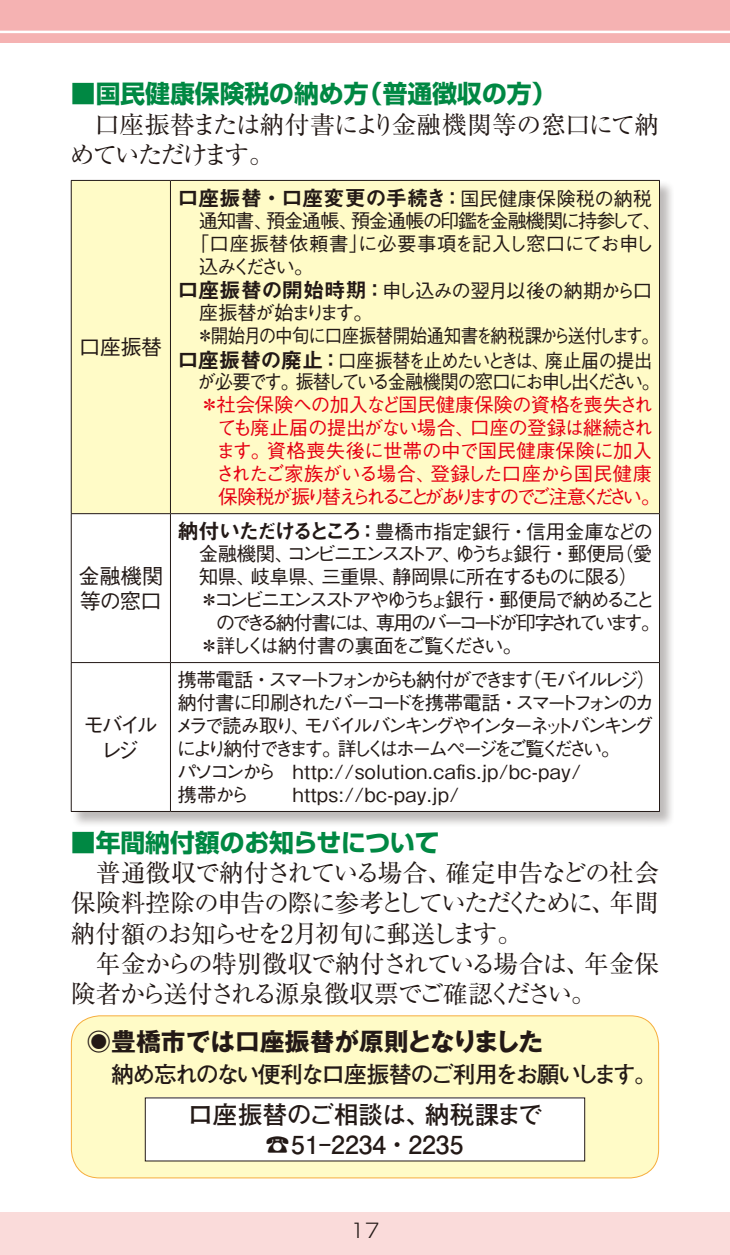
<style>
.page{position:relative;width:730px;height:1255px;background:#fff}
.page>*{position:absolute;margin:0;border:0;box-sizing:border-box;transform-origin:0 0}
.リュウミン14_18Ｈ{font:24.75px/30px "Ryumin Pro";letter-spacing:-.065em;color:#231916}
.リュウミン14_18Ｈ-2{font:24.75px/30px "Ryumin Pro";letter-spacing:-.035em;color:#231916}
.t1{font:700 24.75px "Shin Go Pro";color:#008843}
.リュウミン14_18Ｈ-3{font:700 24.75px "Futo Go B101 Pro";color:#231916}
.t2{font:700 24.75px "Gothic MB101 Pro";color:#231916}
.t3{font:700 23px "Futo Go B101 Pro";letter-spacing:-.075em;color:#231916}
.本文{font:21.25px "Midashi Go Pro MB31";letter-spacing:-.01em;color:#231916}
.本文-2{font:500 21.25px/24.8px "Gothic BBB Pro";letter-spacing:-.03em;color:#231916}
.本文-3{font:500 19.5px/22.2px "Gothic BBB Pro";letter-spacing:-.12em;color:#231916;text-align:justify}
.本文-4{font:500 19.5px/23px "Gothic BBB Pro";letter-spacing:-.05em;color:#e60013}
.本文-5{font:500 19.5px "Gothic BBB Pro";letter-spacing:.025em;color:#231916}
.本文-6{font:500 19.5px/21.5px "Gothic BBB Pro";letter-spacing:-.12em;color:#231916;scale:.94 1}
.本文-7{font:500 19.5px/23px "Gothic BBB Pro";letter-spacing:-.185em;color:#231916;text-align:right}
.本文-8{font:500 19.5px/21.5px "Gothic BBB Pro";letter-spacing:-.08em;color:#231916}
.本文-9{font:500 19.5px "Gothic BBB Pro";letter-spacing:-.195em;color:#231916}
.本文-10{font:500 19.5px "Gothic BBB Pro";letter-spacing:-.045em;color:#231916;scale:.9 1}
.本文-11{font:500 19.5px "Gothic BBB Pro";letter-spacing:-.07em;color:#231916}
.本文-12{font:500 19.5px "Gothic BBB Pro";letter-spacing:-.165em;color:#231916}
.t4{font:300 19.5px "Shin Go Pro";color:#231916}
.s1{font-family:"Gothic BBB Pro";font-weight:500;font-size:19.5px}
.s2{font-family:"Midashi Go Pro MB31";font-weight:400;font-size:21.25px}
</style>
<div class="page">
<div style="left:0;top:0;width:730px;height:43px;background:#f5b2b2"></div>
<div style="left:0;top:1212px;width:730px;height:42px;background:#fadbda"></div>
<hr style="left:0;top:31px;width:730px;height:2px;background:#fff">
<div style="left:71px;top:1015px;width:588px;height:162px;background:#fffbc7;border-radius:28px"></div>
<div style="left:71px;top:1015px;width:588px;height:163px;border:1px solid #f6ad3c;border-radius:28px"></div>
<div style="left:145px;top:1097px;width:440px;height:63px;background:#fff"></div>
<div style="left:70px;top:179px;width:604px;height:647px;background:#231916;opacity:.3"></div>
<div style="left:72px;top:181px;width:587px;height:332px;background:#fffbc7"></div>
<svg style="left:72px;top:514px;width:587px;height:148px"></svg>
<svg style="left:72px;top:663px;width:587px;height:148px"></svg>
<hr style="left:71px;top:180px;width:99px;height:1px;background:#231916">
<hr style="left:71px;top:181px;width:1px;height:332px;background:#231916">
<hr style="left:170px;top:180px;width:490px;height:1px;background:#231916">
<hr style="left:170px;top:181px;width:1px;height:332px;background:#231916">
<hr style="left:659px;top:181px;width:1px;height:332px;background:#231916">
<hr style="left:71px;top:513px;width:99px;height:1px;background:#231916">
<hr style="left:71px;top:514px;width:1px;height:148px;background:#231916">
<hr style="left:170px;top:513px;width:490px;height:1px;background:#231916">
<hr style="left:170px;top:514px;width:1px;height:148px;background:#231916">
<hr style="left:659px;top:514px;width:1px;height:148px;background:#231916">
<hr style="left:71px;top:662px;width:99px;height:1px;background:#231916">
<hr style="left:71px;top:663px;width:1px;height:148px;background:#231916">
<hr style="left:170px;top:662px;width:490px;height:1px;background:#231916">
<hr style="left:170px;top:663px;width:1px;height:148px;background:#231916">
<hr style="left:659px;top:663px;width:1px;height:148px;background:#231916">
<hr style="left:71px;top:811px;width:99px;height:1px;background:#231916">
<hr style="left:170px;top:811px;width:490px;height:1px;background:#231916">
<p class="t1" style="left:71px;top:74px;width:487px">■国民健康保険税の納め方（普通徴収の方）</p>
<p class="リュウミン14_18Ｈ" style="left:70px;top:108px;width:591px">　口座振替または納付書により金融機関等の窓口にて納めていただけます。</p>
<p class="本文-2" style="left:79px;top:332px;width:85px">口座振替</p>
<p class="本文-2" style="left:78px;top:560px;width:87px">金融機関等の窓口</p>
<p class="本文-2" style="left:83px;top:709px;width:76px">モバイル</p>
<p class="本文-2" style="left:101px;top:734px;width:39px">レジ</p>
<p class="本文" style="left:177px;top:181px;width:476px">口座振替・口座変更の手続き：<span class="s1">国民健康保険税の納税</span></p>
<p class="本文-11" style="left:199px;top:205px;width:465px">通知書、預金通帳、預金通帳の印鑑を金融機関に持参して、</p>
<p class="本文-5" style="left:190px;top:228px;width:466px">「口座振替依頼書」に必要事項を記入し窓口にてお申し</p>
<p class="本文-3" style="left:199px;top:253px;width:116px">込みください。</p>
<p class="本文-8" style="left:199px;top:278px;width:455px;text-indent:-21px"><span class="s2">口座振替の開始時期：</span>申し込みの翌月以後の納期から口座振替が始まります。</p>
<p class="本文-10" style="left:196px;top:320px;width:516px">＊開始月の中旬に口座振替開始通知書を納税課から送付します。</p>
<p class="本文-6" style="left:197px;top:347px;width:494px;text-indent:-20px"><span class="s2">口座振替の廃止：</span>口座振替を止めたいときは、廃止届の提出が必要です。振替している金融機関の窓口にお申し出ください。</p>
<p class="本文-4" style="left:216px;top:391px;width:447px;text-indent:-16px">＊社会保険への加入など国民健康保険の資格を喪失されても廃止届の提出がない場合、口座の登録は継続されます。資格喪失後に世帯の中で国民健康保険に加入されたご家族がいる場合、登録した口座から国民健康保険税が振り替えられることがありますのでご注意ください。</p>
<p class="本文-3" style="left:199px;top:518px;width:456px;text-indent:-21px"><span class="s2">納付いただけるところ：</span>豊橋市指定銀行・信用金庫などの金融機関、コンビニエンスストア、ゆうちょ銀行・郵便局（愛知県、岐阜県、三重県、静岡県に所在するものに限る）</p>
<p class="本文-7" style="left:199px;top:585px;width:463px">＊コンビニエンスストアやゆうちょ銀行・郵便局で納めることのできる納付書には、専用のバーコードが印字されています。</p>
<p class="本文-12" style="left:199px;top:630px;width:324px">＊詳しくは納付書の裏面をご覧ください。</p>
<p class="本文-9" style="left:178px;top:663px;width:480px">携帯電話・スマートフォンからも納付ができます（モバイルレジ）</p>
<p class="本文-3" style="left:175px;top:688px;width:481px;line-height:23px">納付書に印刷されたバーコードを携帯電話・スマートフォンのカメラで読み取り、モバイルバンキングやインターネットバンキングにより納付できます。詳しくはホームページをご覧ください。</p>
<p class="本文-5" style="left:177px;top:756px;width:406px">パソコンから　http://solution.cafis.jp/bc-pay/</p>
<p class="本文-5" style="left:178px;top:779px;width:283px">携帯から　　 https://bc-pay.jp/</p>
<p class="t1" style="left:71px;top:823px;width:370px">■年間納付額のお知らせについて</p>
<p class="リュウミン14_18Ｈ" style="left:71px;top:856px;width:590px;text-align:justify">　普通徴収で納付されている場合、確定申告などの社会保険料控除の申告の際に参考としていただくために、年間納付額のお知らせを2月初旬に郵送します。</p>
<p class="リュウミン14_18Ｈ-2" style="left:71px;top:946px;width:590px">　年金からの特別徴収で納付されている場合は、年金保険者から送付される源泉徴収票でご確認ください。</p>
<p class="t2" style="left:86px;top:1021px;width:458px">◉豊橋市では口座振替が原則となりました</p>
<p class="t3" style="left:111px;top:1055px;width:547px">納め忘れのない便利な口座振替のご利用をお願いします。</p>
<p class="リュウミン14_18Ｈ-3" style="left:188px;top:1094px;width:356px">口座振替のご相談は、納税課まで</p>
<p class="リュウミン14_18Ｈ-3" style="left:265px;top:1124px;width:200px">☎51-2234・2235</p>
<p class="t4" style="left:350px;top:1214px;width:31px">17</p>
</div>
